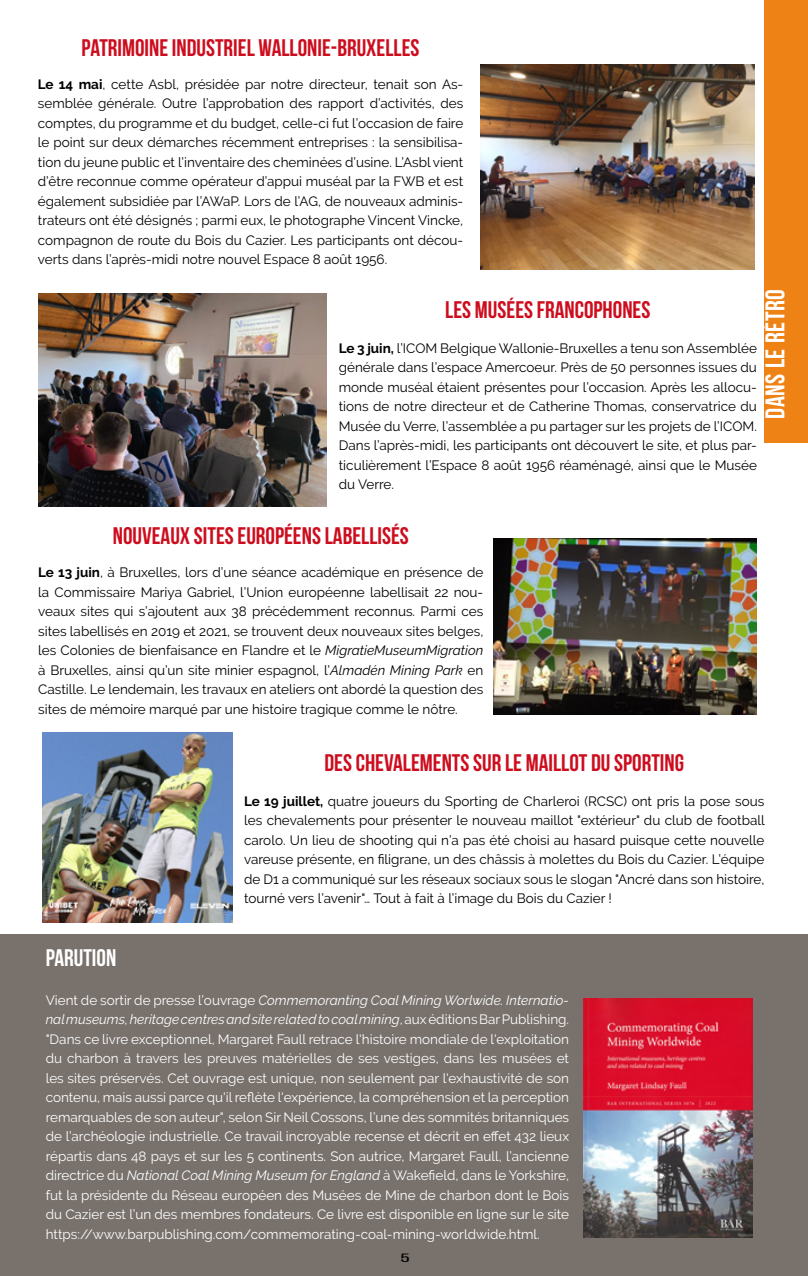
<style>
.page{position:relative;width:808px;height:1276px;background:#fff}
.page>*{position:absolute;margin:0;border:0;box-sizing:border-box;transform-origin:0 0}
.t1{font:700 27px "Bebas Neue";letter-spacing:.02em;color:#fff}
.t2{font:700 24px "Bebas Neue";color:#cd0d1e}
.t3{font:700 24px "Bebas Neue";color:#fff}
.t4{font:13.5px/19.5px "Raleway";color:#000;text-align:justify}
.t5{font:13.5px/19.5px "Raleway";color:#fff;text-align:justify}
.t6{font:12px "Bebas Neue";color:#000;scale:2 1}
.s1{font-weight:700}
.s2{font-style:italic}
</style>
<div class="page">
<div style="left:764px;top:0;width:44px;height:442px;background:#ef8215"></div>
<img style="left:481px;top:65px;width:274px;height:205px">
<img style="left:39px;top:293px;width:288px;height:213px">
<img style="left:493px;top:538px;width:264px;height:176px">
<div style="left:0;top:934px;width:808px;height:342px;background:#78716c"></div>
<img style="left:584px;top:998px;width:169px;height:239px">
<img style="left:43px;top:733px;width:189px;height:189px">
<h2 class="t2" style="left:82px;top:34px;width:339px">PATRIMOINE INDUSTRIEL WALLONIE-BRUXELLES</h2>
<p class="t4" style="left:38px;top:74px;width:427px"><span class="s1">Le 14 mai</span>, cette Asbl, présidée par notre directeur, tenait son As&shy;semblée générale. Outre l’approbation des rapport d’activités, des comptes, du programme et du budget, celle-ci fut l’occasion de faire le point sur deux démarches récemment entreprises : la sensibilisa&shy;tion du jeune public et l’inventaire des cheminées d’usine. L’Asbl vient d’être reconnue comme opérateur d’appui muséal par la FWB et est également subsidiée par l’AWaP. Lors de l’AG, de nouveaux adminis&shy;trateurs ont été désignés ; parmi eux, le photographe Vincent Vincke, compagnon de route du Bois du Cazier. Les participants ont décou&shy;verts dans l’après-midi notre nouvel Espace 8 août 1956.</p>
<h1 class="t1" style="left:760px;top:419px;width:131px;rotate:-90deg">DANS LE RÉTRO</h1>
<h2 class="t2" style="left:445px;top:297px;width:207px">LES MUSÉES FRANCOPHONES</h2>
<p class="t4" style="left:339px;top:338px;width:420px"><span class="s1">Le 3 juin,</span> l’ICOM Belgique Wallonie-Bruxelles a tenu son Assemblée générale dans l’espace Amercoeur. Près de 50 personnes issues du monde muséal étaient présentes pour l’occasion. Après les allocu&shy;tions de notre directeur et de Catherine Thomas, conservatrice du Musée du Verre, l’assemblée a pu partager sur les projets de l’ICOM.<br>Dans l’après-midi, les participants ont découvert le site, et plus par&shy;ticulièrement l’Espace 8 août 1956 réaménagé, ainsi que le Musée du Verre.</p>
<h2 class="t2" style="left:113px;top:523px;width:298px">NOUVEAUX SITES EUROPÉENS LABELLISÉS</h2>
<p class="t4" style="left:38px;top:563px;width:447px"><span class="s1">Le 13 juin</span>, à Bruxelles, lors d’une séance académique en présence de la Commissaire Mariya Gabriel, l’Union européenne labellisait 22 nou&shy;veaux sites qui s’ajoutent aux 38 précédemment reconnus. Parmi ces sites labellisés en 2019 et 2021, se trouvent deux nouveaux sites belges, les Colonies de bienfaisance en Flandre et le <span class="s2">MigratieMuseumMigration </span>à Bruxelles, ainsi qu’un site minier espagnol, l’<span class="s2">Almadén Mining Park</span> en Castille. Le lendemain, les travaux en ateliers ont abordé la question des sites de mémoire marqué par une histoire tragique comme le nôtre.</p>
<h2 class="t2" style="left:324px;top:750px;width:361px">DES CHEVALEMENTS SUR LE MAILLOT DU SPORTING</h2>
<p class="t4" style="left:244px;top:791px;width:522px"><span class="s1">Le 19 juillet,</span> quatre joueurs du Sporting de Charleroi (RCSC) ont pris la pose sous les chevalements pour présenter le nouveau maillot "extérieur" du club de football carolo. Un lieu de shooting qui n’a pas été choisi au hasard puisque cette nouvelle vareuse présente, en filigrane, un des châssis à molettes du Bois du Cazier. L’équipe de D1 a communiqué sur les réseaux sociaux sous le slogan "Ancré dans son histoire, tourné vers l’avenir"… Tout à fait à l’image du Bois du Cazier !</p>
<h2 class="t3" style="left:46px;top:944px;width:72px">PARUTION</h2>
<p class="t5" style="left:46px;top:990px;width:525px">Vient de sortir de presse l’ouvrage <span class="s2">Commemoranting Coal Mining Worlwide. Internatio&shy;nal museums, heritage centres and site related to coal mining</span>, aux éditions Bar Publishing. "Dans ce livre exceptionnel, Margaret Faull retrace l'histoire mondiale de l'exploitation du charbon à travers les preuves matérielles de ses vestiges, dans les musées et les sites préservés. Cet ouvrage est unique, non seulement par l'exhaustivité de son contenu, mais aussi parce qu'il reflète l'expérience, la compréhension et la perception remarquables de son auteur", selon Sir Neil Cossons, l’une des sommités britanniques de l’archéologie industrielle. Ce travail incroyable recense et décrit en effet 432 lieux répartis dans 48 pays et sur les 5 continents. Son autrice, Margaret Faull, l’ancienne directrice du <span class="s2">National Coal Mining Museum for England</span> à Wakefield, dans le Yorkshire, fut la présidente du Réseau européen des Musées de Mine de charbon dont le Bois du Cazier est l’un des membres fondateurs. Ce livre est disponible en ligne sur le site https://www.barpublishing.com/commemorating-coal-mining-worldwide.html.</p>
<p class="t6" style="left:400px;top:1251px;width:6px">5</p>
</div>
